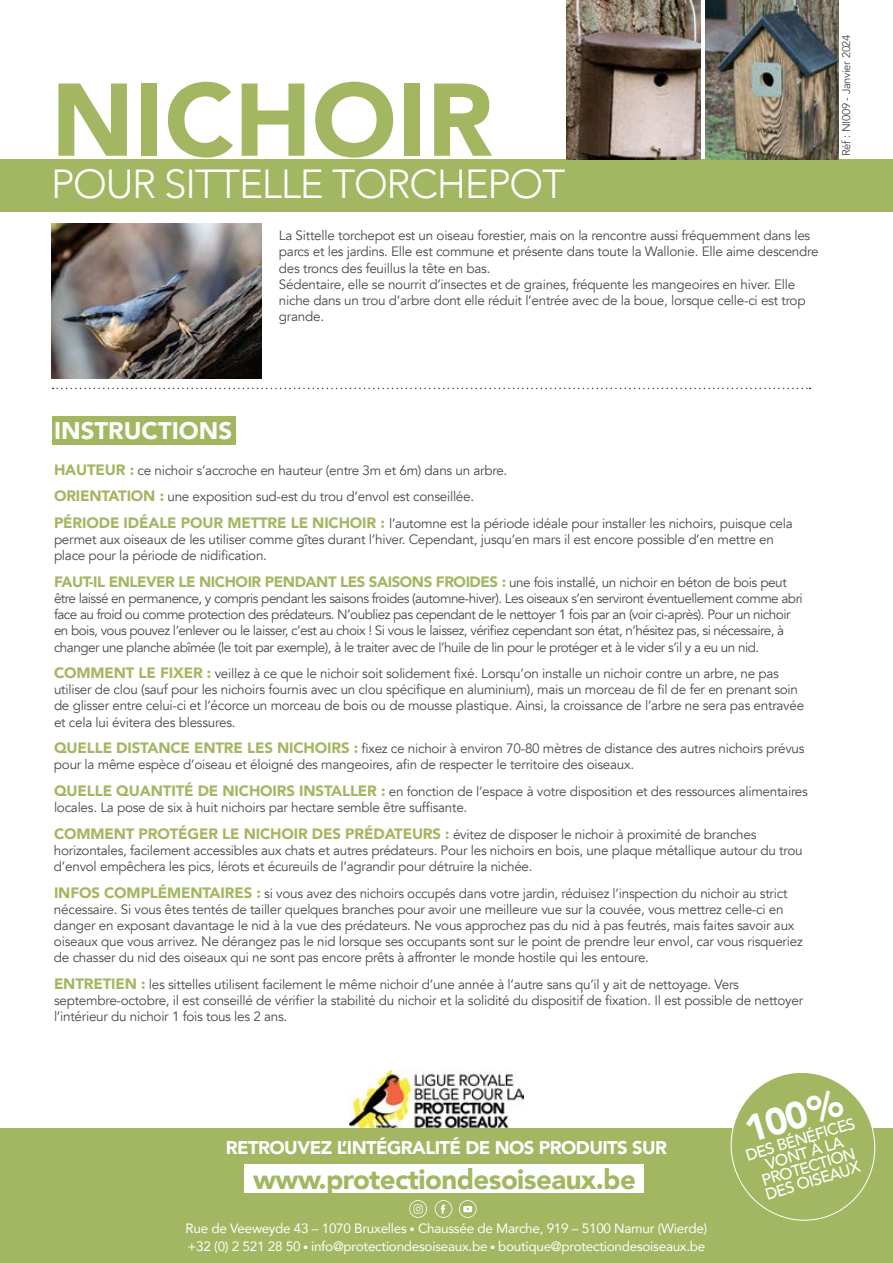
<style>
.page{position:relative;width:893px;height:1263px;background:#fff}
.page>*{position:absolute;margin:0;border:0;box-sizing:border-box;transform-origin:0 0}
.t1{font:900 102px "Avenir";color:#a3b762}
.t2{font:300 40.5px "Avenir";letter-spacing:-.03em;color:#fff}
.t3{font:900 37.65px "Avenir";color:#fff}
.t4{font:900 27.6px "Avenir";letter-spacing:-.02em;color:#a3b762}
.t5{font:900 24px "Avenir";color:#fff}
.t6{font:900 18.3px "Avenir";letter-spacing:-.03em;color:#fff}
.t7{font:500 16.05px/14.4px "Avenir";color:#fff;text-align:center}
.t8{font:900 15px "Avenir";letter-spacing:-.03em;color:#a3b762}
.t9{font:13.5px/16.2px "Avenir";letter-spacing:-.02em;color:#4a4a49}
.t10{font:13.5px/16.2px "Avenir";letter-spacing:-.04em;color:#4a4a49}
.t11{font:13.5px/18px "Avenir";letter-spacing:-.02em;color:#fff}
.t12{font:11.25px "Avenir";letter-spacing:-.03em;color:#4a4a49}
.s1{font-weight:900;font-size:15px;color:#a3b762}
.s2{font-weight:400;font-size:13.5px;color:#4a4a49}
.s3{font-weight:900;font-size:10.5px}
</style>
<div class="page">
<div style="left:0;top:160px;width:893px;height:52px;background:#a3b762"></div>
<img style="left:51px;top:224px;width:210px;height:154px">
<img style="left:567px;top:0;width:133px;height:160px">
<img style="left:705px;top:0;width:134px;height:160px">
<div style="left:52px;top:416px;width:184px;height:29px;background:#a3b762"></div>
<svg style="left:53px;top:388px;width:758px;height:1px"></svg>
<img style="left:350px;top:1070px;width:173px;height:58px">
<div style="left:0;top:1129px;width:893px;height:134px;background:#a3b762"></div>
<div style="left:244px;top:1164px;width:400px;height:29px;background:#fff"></div>
<svg style="left:409px;top:1200px;width:18px;height:18px"></svg>
<svg style="left:435px;top:1200px;width:17px;height:18px"></svg>
<svg style="left:459px;top:1200px;width:18px;height:18px"></svg>
<svg style="left:723px;top:1073px;width:160px;height:148px"></svg>
<h1 class="t1" style="left:51px;top:33px;width:443px">NICHOIR</h1>
<h2 class="t2" style="left:51px;top:160px;width:516px">POUR SITTELLE TORCHEPOT</h2>
<p class="t9" style="left:279px;top:228px;width:541px">La Sittelle torchepot est un oiseau forestier, mais on la rencontre aussi fréquemment dans les parcs et les jardins. Elle est commune et présente dans toute la Wallonie. Elle aime descendre des troncs des feuillus la tête en bas.<br>Sédentaire, elle se nourrit d’insectes et de graines, fréquente les mangeoires en hiver. Elle niche dans un trou d’arbre dont elle réduit l’entrée avec de la boue, lorsque celle-ci est trop grande.</p>
<p class="t12" style="left:840px;top:156px;width:123px;rotate:-90deg">Réf : NI009 - Janvier 2024</p>
<h3 class="t5" style="left:54px;top:410px;width:180px">INSTRUCTIONS</h3>
<p class="t9" style="left:54px;top:457px;width:740px;line-height:26.5px"><span class="s1">HAUTEUR :</span> ce nichoir s’accroche en hauteur (entre 3m et 6m) dans un arbre.<br><span class="s1">ORIENTATION :</span> une exposition sud-est du trou d’envol est conseillée.<br><span class="s1">PÉRIODE IDÉALE POUR METTRE LE NICHOIR :</span> l’automne est la période idéale pour installer les nichoirs, puisque cela</p>
<p class="t9" style="left:54px;top:531px;width:721px">permet aux oiseaux de les utiliser comme gîtes durant l’hiver. Cependant, jusqu’en mars il est encore possible d’en mettre en place pour la période de nidification.</p>
<p class="t8" style="left:54px;top:569px;width:734px">FAUT-IL ENLEVER LE NICHOIR PENDANT LES SAISONS FROIDES : <span class="s2">une fois installé, un nichoir en béton de bois peut</span></p>
<p class="t10" style="left:54px;top:590px;width:750px">être laissé en permanence, y compris pendant les saisons froides (automne-hiver). Les oiseaux s’en serviront éventuellement comme abri face au froid ou comme protection des prédateurs. N’oubliez pas cependant de le nettoyer 1 fois par an (voir ci-après). Pour un nichoir en bois, vous pouvez l’enlever ou le laisser, c’est au choix ! Si vous le laissez, vérifiez cependant son état, n’hésitez pas, si nécessaire, à changer une planche abîmée (le toit par exemple), à le traiter avec de l’huile de lin pour le protéger et à le vider s’il y a eu un nid.</p>
<p class="t9" style="left:54px;top:665px;width:752px"><span class="s1">COMMENT LE FIXER :</span> veillez à ce que le nichoir soit solidement fixé. Lorsqu’on installe un nichoir contre un arbre, ne pas utiliser de clou (sauf pour les nichoirs fournis avec un clou spécifique en aluminium), mais un morceau de fil de fer en prenant soin de glisser entre celui-ci et l’écorce un morceau de bois ou de mousse plastique. Ainsi, la croissance de l’arbre ne sera pas entravée et cela lui évitera des blessures.</p>
<p class="t9" style="left:54px;top:741px;width:752px"><span class="s1">QUELLE DISTANCE ENTRE LES NICHOIRS :</span> fixez ce nichoir à environ 70-80 mètres de distance des autres nichoirs prévus pour la même espèce d’oiseau et éloigné des mangeoires, afin de respecter le territoire des oiseaux.</p>
<p class="t9" style="left:54px;top:783px;width:755px"><span class="s1">QUELLE QUANTITÉ DE NICHOIRS INSTALLER :</span> en fonction de l’espace à votre disposition et des ressources alimentaires locales. La pose de six à huit nichoirs par hectare semble être suffisante.</p>
<p class="t9" style="left:54px;top:826px;width:750px"><span class="s1">COMMENT PROTÉGER LE NICHOIR DES PRÉDATEURS :</span> évitez de disposer le nichoir à proximité de branches horizontales, facilement accessibles aux chats et autres prédateurs. Pour les nichoirs en bois, une plaque métallique autour du trou d’envol empêchera les pics, lérots et écureuils de l’agrandir pour détruire la nichée.</p>
<p class="t9" style="left:54px;top:885px;width:750px"><span class="s1">INFOS COMPLÉMENTAIRES :</span> si vous avez des nichoirs occupés dans votre jardin, réduisez l’inspection du nichoir au strict nécessaire. Si vous êtes tentés de tailler quelques branches pour avoir une meilleure vue sur la couvée, vous mettrez celle-ci en danger en exposant davantage le nid à la vue des prédateurs. Ne vous approchez pas du nid à pas feutrés, mais faites savoir aux oiseaux que vous arrivez. Ne dérangez pas le nid lorsque ses occupants sont sur le point de prendre leur envol, car vous risqueriez de chasser du nid des oiseaux qui ne sont pas encore prêts à affronter le monde hostile qui les entoure.</p>
<p class="t9" style="left:54px;top:976px;width:751px"><span class="s1">ENTRETIEN :</span> les sittelles utilisent facilement le même nichoir d’une année à l’autre sans qu’il y ait de nettoyage. Vers septembre-octobre, il est conseillé de vérifier la stabilité du nichoir et la solidité du dispositif de fixation. Il est possible de nettoyer l’intérieur du nichoir 1 fois tous les 2 ans.</p>
<h3 class="t6" style="left:226px;top:1131px;width:443px">RETROUVEZ L’INTÉGRALITÉ DE NOS PRODUITS SUR</h3>
<h3 class="t4" style="left:253px;top:1155px;width:384px">www.protectiondesoiseaux.be</h3>
<p class="t11" style="left:186px;top:1219px;width:523px">Rue de Veeweyde 43 – 1070 Bruxelles <span class="s3">•</span> Chaussée de Marche, 919 – 5100 Namur (Wierde) +32 (0) 2 521 28 50 <span class="s3">•</span> info@protectiondesoiseaux.be <span class="s3">•</span> boutique@protectiondesoiseaux.be</p>
<h3 class="t3" style="left:736px;top:1100px;width:101px;rotate:-17deg">100%</h3>
<p class="t7" style="left:744px;top:1148px;width:115px;rotate:-17deg">DES BÉNÉFICES<br>VONT À LA<br>PROTECTION<br>DES OISEAUX</p>
</div>
